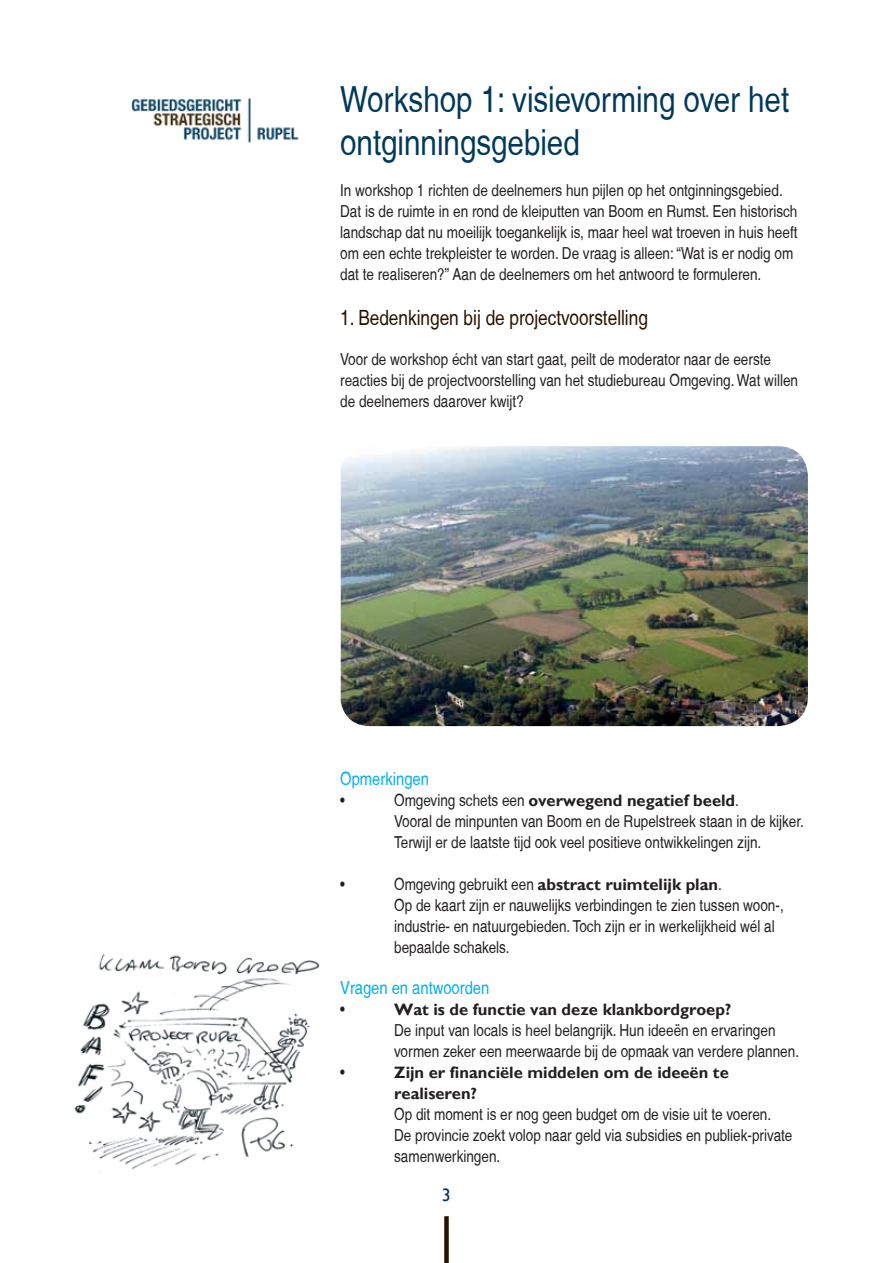
<style>
.page{position:relative;width:893px;height:1263px;background:#fff}
.page>*{position:absolute;margin:0;border:0;box-sizing:border-box;transform-origin:0 0}
.t1{font:condensed 36px/43.2px "Helvetica";color:#00395a}
.t2{font:condensed 21px "Helvetica";color:#271100}
.t3{font:condensed 18px "Helvetica";color:#00aeef}
.t4{font:18px "Gill Sans";color:#00395a}
.t5{font:condensed 16.5px/21px "Helvetica";color:#231f20}
.t6{font:700 16.5px/21px "Gill Sans";color:#231f20}
.s1{font-family:"Helvetica";font-weight:400;font-stretch:condensed}
</style>
<div class="page">
<img style="left:131px;top:98px;width:168px;height:45px">
<div style="left:444px;top:1216px;width:5px;height:47px;background:#271100"></div>
<img style="left:74px;top:954px;width:246px;height:218px">
<img style="left:341px;top:446px;width:467px;height:280px">
<h1 class="t1" style="left:340px;top:77px;width:450px">Workshop 1: visievorming over het ontginningsgebied</h1>
<p class="t5" style="left:340px;top:179px;width:459px">In workshop 1 richten de deelnemers hun pijlen op het ontginningsgebied.<br>Dat is de ruimte in en rond de kleiputten van Boom en Rumst. Een historisch landschap dat nu moeilijk toegankelijk is, maar heel wat troeven in huis heeft om een echte trekpleister te worden. De vraag is alleen: “Wat is er nodig om dat te realiseren?” Aan de deelnemers om het antwoord te formuleren.</p>
<p class="t2" style="left:340px;top:305px;width:309px">1. Bedenkingen bij de projectvoorstelling</p>
<p class="t5" style="left:340px;top:349px;width:459px">Voor de workshop écht van start gaat, peilt de moderator naar de eerste reacties bij de projectvoorstelling van het studiebureau Omgeving. Wat willen de deelnemers daarover kwijt?</p>
<p class="t3" style="left:340px;top:768px;width:90px">Opmerkingen</p>
<p class="t5" style="left:340px;top:789px;width:6px">•</p>
<p class="t6" style="left:394px;top:790px;width:346px"><span class="s1">Omgeving schets een</span> overwegend negatief beeld<span class="s1">.</span></p>
<p class="t5" style="left:394px;top:810px;width:411px">Vooral de minpunten van Boom en de Rupelstreek staan in de kijker.<br>Terwijl er de laatste tijd ook veel positieve ontwikkelingen zijn.</p>
<p class="t5" style="left:340px;top:873px;width:6px">•</p>
<p class="t6" style="left:394px;top:874px;width:329px"><span class="s1">Omgeving gebruikt een</span> abstract ruimtelijk plan<span class="s1">.</span></p>
<p class="t5" style="left:394px;top:894px;width:391px">Op de kaart zijn er nauwelijks verbindingen te zien tussen woon-, industrie- en natuurgebieden. Toch zijn er in werkelijkheid wél al bepaalde schakels.</p>
<p class="t3" style="left:340px;top:977px;width:151px">Vragen en antwoorden</p>
<p class="t5" style="left:340px;top:999px;width:6px">•</p>
<p class="t6" style="left:394px;top:999px;width:339px">Wat is de functie van deze klankbordgroep?</p>
<p class="t5" style="left:394px;top:1020px;width:406px">De input van locals is heel belangrijk. Hun ideeën en ervaringen vormen zeker een meerwaarde bij de opmaak van verdere plannen.</p>
<p class="t5" style="left:340px;top:1062px;width:6px">•</p>
<p class="t6" style="left:394px;top:1062px;width:336px">Zijn er financiële middelen om de ideeën te realiseren?</p>
<p class="t5" style="left:394px;top:1104px;width:400px">Op dit moment is er nog geen budget om de visie uit te voeren.<br>De provincie zoekt volop naar geld via subsidies en publiek-private samenwerkingen.</p>
<p class="t4" style="left:442px;top:1184px;width:10px">3</p>
</div>
